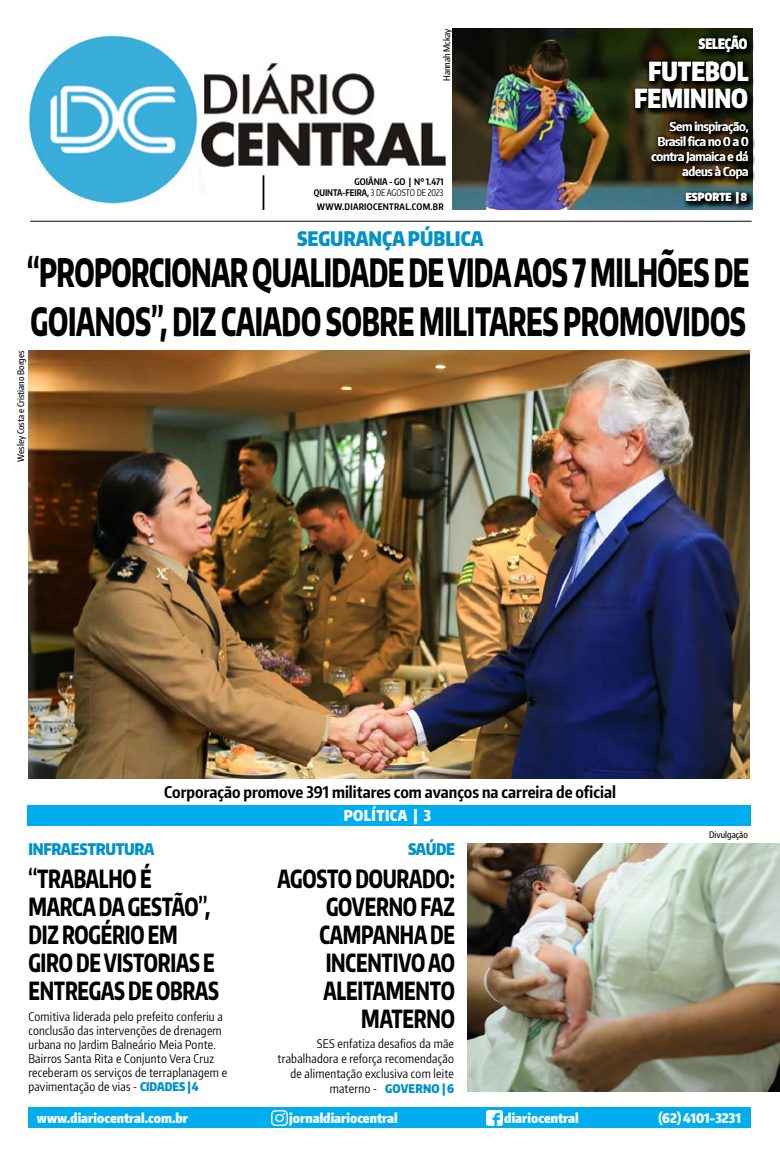
<style>
.page{position:relative;width:780px;height:1163px;background:#fff}
.page>*{position:absolute;margin:0;border:0;box-sizing:border-box;transform-origin:0 0}
.t1{font:800 39px/49px "Encode Sans Narrow";letter-spacing:-.02em;color:#000;scale:.68 1}
.t2{font:900 26px/27px "Encode Sans Compressed";color:#fff;text-align:center;scale:.94 1}
.t3{font:800 25px/28px "Encode Sans Compressed";letter-spacing:-.01em;color:#000;scale:.85 1}
.t4{font:900 20px "Encode Sans Compressed";color:#0092c8}
.t5{font:700 16px "Encode Sans Compressed";color:#000}
.t6{font:900 16px "Encode Sans Compressed";letter-spacing:-.02em;color:#0092c8}
.t7{font:900 15px "Encode Sans Compressed";letter-spacing:.03em;color:#fff}
.t8{font:900 14px "Encode Sans Compressed";color:#fff;scale:.88 1}
.t9{font:900 13.2px "Encode Sans Compressed";color:#fff}
.t10{font:12px/14px "Encode Sans Compressed";letter-spacing:.02em;color:#000}
.t11{font:600 12px/15px "Encode Sans Compressed";letter-spacing:-.02em;color:#fff;text-align:right;scale:1.11 1}
.t12{font:900 11px "Encode Sans Compressed";letter-spacing:.02em;color:#fff}
.t13{font:700 9.1px/11.4px "Encode Sans Compressed";color:#000;text-align:right}
.t14{font:500 9px "Encode Sans Compressed";color:#000}
.t15{font:700 9px "Encode Sans Compressed";letter-spacing:.03em;color:#000}
.s1{font-weight:400}
.s2{font-weight:900;color:#0092c8}
</style>
<div class="page">
<img style="left:201px;top:32px;width:252px;height:162px">
<img style="left:29px;top:35px;width:168px;height:169px">
<hr style="left:262px;top:175px;width:2px;height:35px;background:#000">
<div style="left:28px;top:1107px;width:723px;height:21px;background:#00aeef"></div>
<img style="left:272px;top:1110px;width:15px;height:15px">
<img style="left:486px;top:1110px;width:16px;height:15px">
<hr style="left:30px;top:221px;width:721px;height:1px;background:#000">
<img style="left:28px;top:350px;width:721px;height:428px">
<div style="left:27px;top:805px;width:723px;height:20px;background:#00aeef"></div>
<img style="left:467px;top:843px;width:313px;height:248px">
<img style="left:453px;top:29px;width:299px;height:181px">
<svg style="left:648px;top:119px;width:107px;height:68px"></svg>
<svg style="left:696px;top:31px;width:58px;height:28px"></svg>
<svg style="left:632px;top:59px;width:123px;height:56px;fill:#050501"></svg>
<svg style="left:683px;top:189px;width:71px;height:21px"></svg>
<p class="t14" style="left:441px;top:81px;width:54px;rotate:-90deg">Hannah Mckay</p>
<p class="t13" style="left:314px;top:175px;width:131px">Goiânia - GO | Nº 1.471 quinta-feira, <span class="s1">3 DE agosto DE 2023</span></p>
<p class="t15" style="left:317px;top:201px;width:128px">www.diariocentral.com.br</p>
<p class="t8" style="left:698px;top:35px;width:57px">SELEÇÃO</p>
<p class="t2" style="left:634px;top:57px;width:123px">FUTEBOL<br>FEMININO</p>
<p class="t11" style="left:651px;top:119px;width:89px">Sem inspiração,<br>Brasil fica no 0 a 0 contra Jamaica e dá adeus à Copa</p>
<p class="t12" style="left:685px;top:189px;width:63px">ESPORTE | 8</p>
<p class="t4" style="left:297px;top:225px;width:188px">SEGURANÇA PÚBLICA</p>
<p class="t1" style="left:27px;top:247px;width:1063px">“PROPORCIONAR QUALIDADE DE VIDA AOS 7 MILHÕES DE<br>GOIANOS”, DIZ CAIADO SOBRE MILITARES PROMOVIDOS</p>
<p class="t14" style="left:15px;top:461px;width:112px;rotate:-90deg">Wesley Costa e Cristiano Borges</p>
<p class="t5" style="left:164px;top:781px;width:453px">Corporação promove 391 militares com avanços na carreira de oficial</p>
<p class="t7" style="left:344px;top:805px;width:89px">POLÍTICA | 3</p>
<p class="t6" style="left:28px;top:838px;width:127px">INFRAESTRUTURA</p>
<p class="t6" style="left:408px;top:838px;width:48px">SAÚDE</p>
<p class="t3" style="left:28px;top:863px;width:226px">“TRABALHO É<br>MARCA DA GESTÃO”,<br>DIZ ROGÉRIO EM<br>GIRO DE VISTORIAS E<br>ENTREGAS DE OBRAS</p>
<p class="t3" style="left:277px;top:863px;width:210px;text-align:right">AGOSTO DOURADO:<br>GOVERNO FAZ<br>CAMPANHA DE<br>INCENTIVO AO<br>ALEITAMENTO<br>MATERNO</p>
<p class="t10" style="left:28px;top:1008px;width:200px">Comitiva liderada pelo prefeito conferiu a conclusão das intervenções de drenagem urbana no Jardim Balneário Meia Ponte.<br>Bairros Santa Rita e Conjunto Vera Cruz receberam os serviços de terraplanagem e pavimentação de vias - <span class="s2">CIDADES | 4</span></p>
<p class="t10" style="left:277px;top:1035px;width:178px;line-height:15px;text-align:right">SES enfatiza desafios da mãe trabalhadora e reforça recomendação de alimentação exclusiva com leite materno - <span class="s2">GOVERNO | 6</span></p>
<p class="t14" style="left:709px;top:828px;width:40px">Divulgação</p>
<p class="t9" style="left:37px;top:1108px;width:152px">WWW.DIARIOCENTRAL.COM.BR</p>
<p class="t9" style="left:289px;top:1109px;width:110px">JORNALDIARIOCENTRAL</p>
<p class="t9" style="left:504px;top:1108px;width:76px">DIARIOCENTRAL</p>
<p class="t9" style="left:658px;top:1108px;width:84px">(62) 4101-3231</p>
</div>
